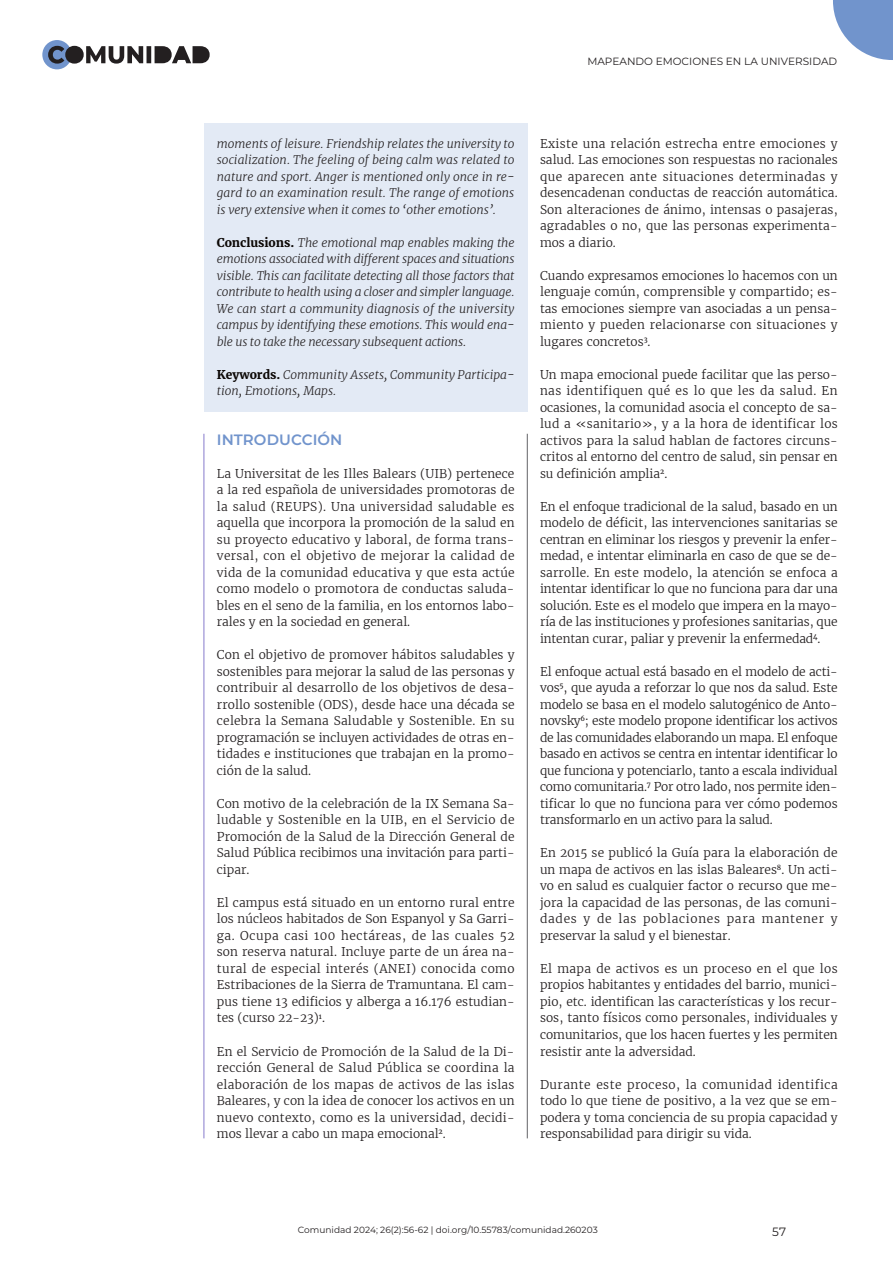
<style>
.page{position:relative;width:893px;height:1263px;background:#fff}
.page>*{position:absolute;margin:0;border:0;box-sizing:border-box;transform-origin:0 0}
.t1{font:600 15px "Montserrat";letter-spacing:.005em;color:#7194cc}
.t2{font:300 12px/16.5px "Merriweather";color:#231f20;text-align:justify}
.t3{font:italic 300 12px/16.5px "Merriweather";letter-spacing:-.005em;color:#231f20;text-align:justify}
.t4{font:12px "Montserrat";color:#231f20}
.t5{font:10.5px "Montserrat";color:#231f20}
.t6{font:9px "Montserrat";color:#231f20}
.s1{font-weight:700;font-style:normal;color:#0c0806}
</style>
<div class="page">
<div style="left:42px;top:40px;width:30px;height:29px;background:#7194cc;border-radius:50%"></div>
<svg style="left:48px;top:46px;width:162px;height:18px"></svg>
<svg style="left:833px;top:0;width:60px;height:60px"></svg>
<hr style="left:527px;top:434px;width:1px;height:704px;background:#636366">
<hr style="left:204px;top:434px;width:1px;height:704px;background:#867acc">
<div style="left:204px;top:123px;width:323px;height:107px;background:#e3eaf5"></div>
<div style="left:204px;top:222px;width:323px;height:140px;background:#e3eaf5"></div>
<div style="left:204px;top:354px;width:323px;height:57px;background:#e3eaf5"></div>
<p class="t5" style="left:587px;top:54px;width:251px">MAPEANDO EMOCIONES EN LA UNIVERSIDAD</p>
<p class="t3" style="left:217px;top:135px;width:299px">moments of leisure. Friendship relates the university to socialization. The feeling of being calm was related to nature and sport. Anger is mentioned only once in re&shy;gard to an examination result. The range of emotions is very extensive when it comes to ‘other emotions’.</p>
<p class="t3" style="left:217px;top:234px;width:299px"><span class="s1">Conclusions.</span> The emotional map enables making the emotions associated with different spaces and situations visible. This can facilitate detecting all those factors that contribute to health using a closer and simpler language.<br>We can start a community diagnosis of the university campus by identifying these emotions. This would ena&shy;ble us to take the necessary subsequent actions.</p>
<p class="t3" style="left:217px;top:366px;width:299px"><span class="s1">Keywords.</span> Community Assets, Community Participa&shy;tion, Emotions, Maps.</p>
<p class="t1" style="left:217px;top:429px;width:127px">INTRODUCCIÓN</p>
<p class="t2" style="left:217px;top:465px;width:299px">La Universitat de les Illes Balears (UIB) pertenece a la red española de universidades promotoras de la salud (REUPS). Una universidad saludable es aquella que incorpora la promoción de la salud en su proyecto educativo y laboral, de forma trans&shy;versal, con el objetivo de mejorar la calidad de vida de la comunidad educativa y que esta actúe como modelo o promotora de conductas saluda&shy;bles en el seno de la familia, en los entornos labo&shy;rales y en la sociedad en general.</p>
<p class="t2" style="left:217px;top:647px;width:299px">Con el objetivo de promover hábitos saludables y sostenibles para mejorar la salud de las personas y contribuir al desarrollo de los objetivos de desa&shy;rrollo sostenible (ODS), desde hace una década se celebra la Semana Saludable y Sostenible. En su programación se incluyen actividades de otras en&shy;tidades e instituciones que trabajan en la promo&shy;ción de la salud.</p>
<p class="t2" style="left:217px;top:795px;width:299px">Con motivo de la celebración de la IX Semana Sa&shy;ludable y Sostenible en la UIB, en el Servicio de Promoción de la Salud de la Dirección General de Salud Pública recibimos una invitación para parti&shy;cipar.</p>
<p class="t2" style="left:217px;top:894px;width:299px">El campus está situado en un entorno rural entre los núcleos habitados de Son Espanyol y Sa Garri&shy;ga. Ocupa casi 100 hectáreas, de las cuales 52 son reserva natural. Incluye parte de un área na&shy;tural de especial interés (ANEI) conocida como Estribaciones de la Sierra de Tramuntana. El cam&shy;pus tiene 13 edificios y alberga a 16.176 estudian&shy;tes (curso 22-23)<sup>1</sup>.</p>
<p class="t2" style="left:217px;top:1043px;width:299px">En el Servicio de Promoción de la Salud de la Di&shy;rección General de Salud Pública se coordina la elaboración de los mapas de activos de las islas Baleares, y con la idea de conocer los activos en un nuevo contexto, como es la universidad, decidi&shy;mos llevar a cabo un mapa emocional<sup>2</sup>.</p>
<p class="t2" style="left:540px;top:135px;width:299px">Existe una relación estrecha entre emociones y salud. Las emociones son respuestas no racionales que aparecen ante situaciones determinadas y desencadenan conductas de reacción automática.<br>Son alteraciones de ánimo, intensas o pasajeras, agradables o no, que las personas experimenta&shy;mos a diario.</p>
<p class="t2" style="left:540px;top:267px;width:299px">Cuando expresamos emociones lo hacemos con un lenguaje común, comprensible y compartido; es&shy;tas emociones siempre van asociadas a un pensa&shy;miento y pueden relacionarse con situaciones y lugares concretos<sup>3</sup>.</p>
<p class="t2" style="left:540px;top:366px;width:299px">Un mapa emocional puede facilitar que las perso&shy;nas identifiquen qué es lo que les da salud. En ocasiones, la comunidad asocia el concepto de sa&shy;lud a «sanitario», y a la hora de identificar los activos para la salud hablan de factores circuns&shy;critos al entorno del centro de salud, sin pensar en su definición amplia<sup>2</sup>.</p>
<p class="t2" style="left:540px;top:498px;width:299px">En el enfoque tradicional de la salud, basado en un modelo de déficit, las intervenciones sanitarias se centran en eliminar los riesgos y prevenir la enfer&shy;medad, e intentar eliminarla en caso de que se de&shy;sarrolle. En este modelo, la atención se enfoca a intentar identificar lo que no funciona para dar una solución. Este es el modelo que impera en la mayo&shy;ría de las instituciones y profesiones sanitarias, que intentan curar, paliar y prevenir la enfermedad<sup>4</sup>.</p>
<p class="t2" style="left:540px;top:663px;width:299px">El enfoque actual está basado en el modelo de acti&shy;vos<sup>5</sup>, que ayuda a reforzar lo que nos da salud. Este modelo se basa en el modelo salutogénico de Anto&shy;novsky<sup>6</sup>; este modelo propone identificar los activos de las comunidades elaborando un mapa. El enfoque basado en activos se centra en intentar identificar lo que funciona y potenciarlo, tanto a escala individual como comunitaria.<sup>7</sup> Por otro lado, nos permite iden&shy;tificar lo que no funciona para ver cómo podemos transformarlo en un activo para la salud.</p>
<p class="t2" style="left:540px;top:845px;width:299px">En 2015 se publicó la Guía para la elaboración de un mapa de activos en las islas Baleares<sup>8</sup>. Un acti&shy;vo en salud es cualquier factor o recurso que me&shy;jora la capacidad de las personas, de las comuni&shy;dades y de las poblaciones para mantener y preservar la salud y el bienestar.</p>
<p class="t2" style="left:540px;top:960px;width:299px">El mapa de activos es un proceso en el que los propios habitantes y entidades del barrio, munici&shy;pio, etc. identifican las características y los recur&shy;sos, tanto físicos como personales, individuales y comunitarios, que los hacen fuertes y les permiten resistir ante la adversidad.</p>
<p class="t2" style="left:540px;top:1076px;width:299px">Durante este proceso, la comunidad identifica todo lo que tiene de positivo, a la vez que se em&shy;podera y toma conciencia de su propia capacidad y responsabilidad para dirigir su vida.</p>
<p class="t6" style="left:298px;top:1224px;width:301px">Comunidad 2024; 26(2):56-62 | doi.org/10.55783/comunidad.260203</p>
<p class="t4" style="left:772px;top:1224px;width:15px">57</p>
</div>
